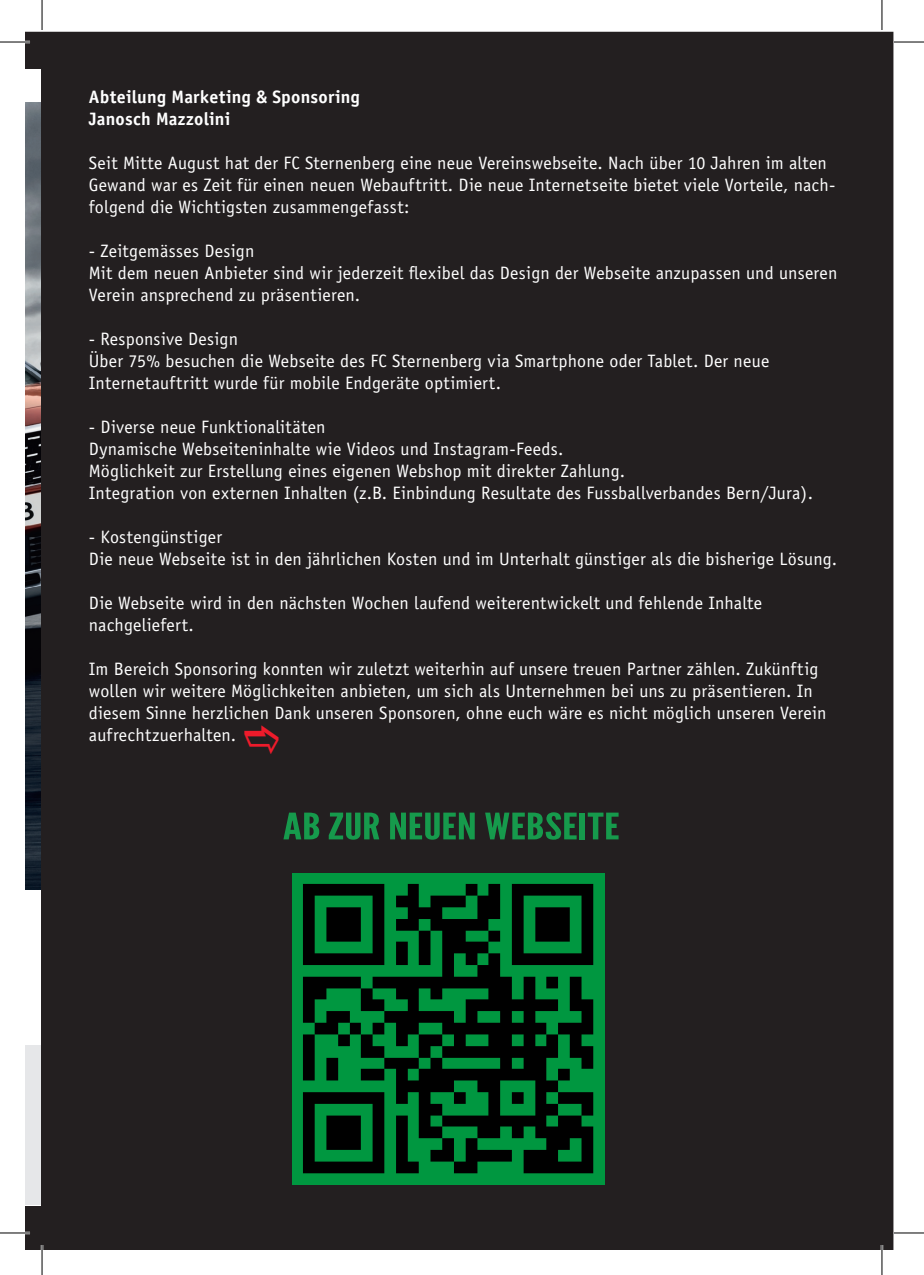
<style>
.page{position:relative;width:924px;height:1275px;background:#fff}
.page>*{position:absolute;margin:0;border:0;box-sizing:border-box;transform-origin:0 0}
.t1{font:36.4px "League Gothic";color:#16a04e;scale:1.38 1}
.t2{font:18px/22px "Officina Sans";letter-spacing:.01em;color:#fff}
.t3{font:700 18px/22px "Officina Sans";letter-spacing:.01em;color:#fff}
</style>
<div class="page">
<div style="left:25px;top:32px;width:868px;height:1218px;background:#231f20"></div>
<img style="left:293px;top:873px;width:311px;height:311px">
<svg style="left:25px;top:70px;width:16px;height:1135px"></svg>
<hr style="left:0;top:41px;width:30px;height:2px;background:#fff">
<hr style="left:0;top:1231px;width:30px;height:3px;background:#fff">
<hr style="left:41px;top:1245px;width:2px;height:30px;background:#fff">
<hr style="left:880px;top:1245px;width:2px;height:30px;background:#fff">
<hr style="left:0;top:42px;width:30px;height:1px;background:#000">
<hr style="left:893px;top:42px;width:30px;height:1px;background:#000">
<hr style="left:0;top:1232px;width:30px;height:1px;background:#000">
<hr style="left:893px;top:1232px;width:30px;height:1px;background:#000">
<hr style="left:42px;top:0;width:1px;height:30px;background:#000">
<hr style="left:42px;top:1245px;width:1px;height:30px;background:#000">
<hr style="left:881px;top:0;width:1px;height:30px;background:#000">
<hr style="left:881px;top:1245px;width:1px;height:30px;background:#000">
<svg style="left:244px;top:725px;width:34px;height:29px"></svg>
<p class="t3" style="left:89px;top:86px;width:272px">Abteilung Marketing &amp; Sponsoring<br>Janosch Mazzolini</p>
<p class="t2" style="left:89px;top:152px;width:747px">Seit Mitte August hat der FC Sternenberg eine neue Vereinswebseite. Nach über 10 Jahren im alten<br>Gewand war es Zeit für einen neuen Webauftritt. Die neue Internetseite bietet viele Vorteile, nach&shy;folgend die Wichtigsten zusammengefasst:</p>
<p class="t2" style="left:89px;top:240px;width:167px">- Zeitgemässes Design</p>
<p class="t2" style="left:89px;top:262px;width:749px">Mit dem neuen Anbieter sind wir jederzeit flexibel das Design der Webseite anzupassen und unseren<br>Verein ansprechend zu präsentieren.</p>
<p class="t2" style="left:89px;top:328px;width:681px">- Responsive Design<br>Über 75% besuchen die Webseite des FC Sternenberg via Smartphone oder Tablet. Der neue</p>
<p class="t2" style="left:89px;top:372px;width:413px">Internetauftritt wurde für mobile Endgeräte optimiert.</p>
<p class="t2" style="left:89px;top:416px;width:238px">- Diverse neue Funktionalitäten</p>
<p class="t2" style="left:89px;top:438px;width:725px">Dynamische Webseiteninhalte wie Videos und Instagram-Feeds.<br>Möglichkeit zur Erstellung eines eigenen Webshop mit direkter Zahlung.<br>Integration von externen Inhalten (z.B. Einbindung Resultate des Fussballverbandes Bern/Jura).</p>
<p class="t2" style="left:89px;top:526px;width:135px">- Kostengünstiger</p>
<p class="t2" style="left:89px;top:548px;width:749px">Die neue Webseite ist in den jährlichen Kosten und im Unterhalt günstiger als die bisherige Lösung.</p>
<p class="t2" style="left:89px;top:592px;width:674px">Die Webseite wird in den nächsten Wochen laufend weiterentwickelt und fehlende Inhalte</p>
<p class="t2" style="left:89px;top:614px;width:106px">nachgeliefert.</p>
<p class="t2" style="left:89px;top:658px;width:738px">Im Bereich Sponsoring konnten wir zuletzt weiterhin auf unsere treuen Partner zählen. Zukünftig wollen wir weitere Möglichkeiten anbieten, um sich als Unternehmen bei uns zu präsentieren. In diesem Sinne herzlichen Dank unseren Sponsoren, ohne euch wäre es nicht möglich unseren Verein aufrechtzuerhalten.</p>
<h1 class="t1" style="left:283px;top:804px;width:245px">AB ZUR NEUEN WEBSEITE</h1>
</div>
